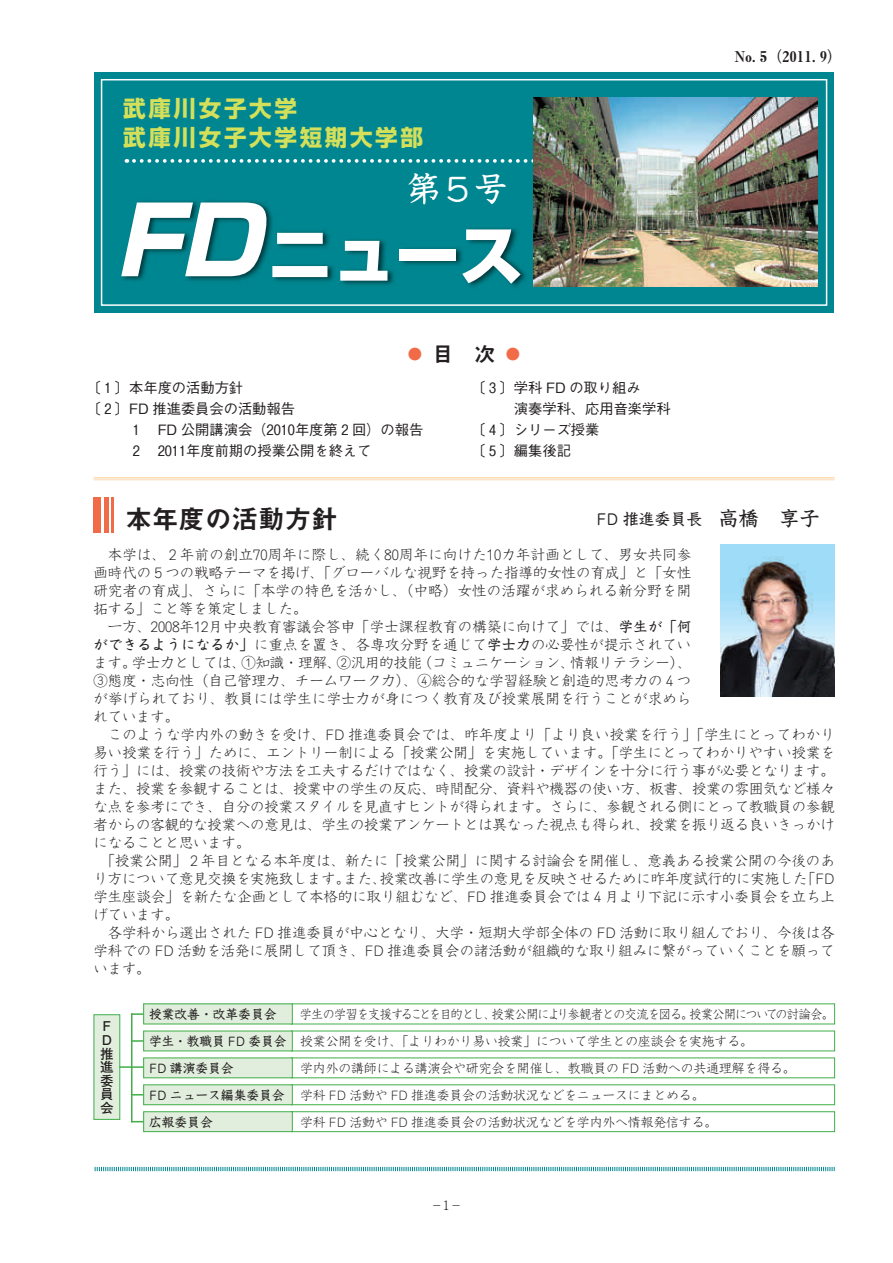
<style>
.page{position:relative;width:893px;height:1263px;background:#fff}
.page>*{position:absolute;margin:0;border:0;box-sizing:border-box;transform-origin:0 0}
.t1{font:800 63.75px "Shin Go Pro";color:#fff}
.t2{font:500 34.5px "Kyoka ICA Pro";color:#fff}
.t3{font:26.55px "Midashi Go Pro MB31";color:#231f20}
.t4{font:700 22.5px/29.1px "Shin Go Pro";letter-spacing:.12em;color:#d4e05a}
.t5{font:21px "Midashi Go Pro MB31";color:#231f20}
.t6{font:500 15.9px "Kyoka ICA Pro";color:#231f20}
.t7{font:14.85px "Midashi Min Pr 5 MA31";color:#231f20}
.t8{font:300 14.25px/18px "Kyoka ICA Pro";letter-spacing:.01em;color:#231f20}
.t9{font:500 14.25px "Gothic BBB Pro";color:#231f20}
.t10{font:700 13.5px/13.5px "Futo Go B101 Pro";color:#231f20}
.t11{font:300 12.75px/26.8px "Kyoka ICA Pro";color:#231f20}
.t12{font:300 12.75px/27px "Kyoka ICA Pro";letter-spacing:-.02em;color:#231f20;scale:.93 1}
.t13{font:500 12.75px "Kyoka ICA Pro";color:#231f20}
.t14{font:300 12.75px "Ryumin Pro";color:#231f20}
.s1{font-style:italic;font-size:93.6px}
.s2{color:#f26b49}
.s3{font-family:"CID Zen Suuji Gothic BBB";font-weight:400}
.s4{font-size:20.25px}
.s5{font-weight:500}
</style>
<div class="page">
<svg style="left:94px;top:1166px;width:741px;height:6px"></svg>
<div style="left:94px;top:72px;width:740px;height:241px;background:#008691"></div>
<div style="left:101px;top:79px;width:726px;height:227px;border:1px solid #fff"></div>
<div style="left:94px;top:498px;width:7px;height:35px;background:#f26b49"></div>
<div style="left:104px;top:498px;width:5px;height:35px;background:#f26b49"></div>
<hr style="left:112px;top:498px;width:2px;height:35px;background:#f26b49">
<svg style="left:134px;top:159px;width:399px;height:4px"></svg>
<img style="left:122px;top:200px;width:404px;height:87px">
<img style="left:409px;top:198px;width:97px;height:6px">
<hr style="left:94px;top:477px;width:741px;height:2px;background:#fedab3">
<hr style="left:94px;top:479px;width:741px;height:1px;background:#fedab3">
<img style="left:533px;top:98px;width:285px;height:189px">
<img style="left:721px;top:544px;width:114px;height:152px">
<div style="left:94px;top:1015px;width:26px;height:104px;background:#e1eedd"></div>
<div style="left:94px;top:1014px;width:26px;height:106px;border:1px solid #40ae49"></div>
<div style="left:144px;top:1004px;width:148px;height:20px;background:#e1eedd"></div>
<div style="left:143px;top:1003px;width:150px;height:21px;border:1px solid #40ae49"></div>
<div style="left:144px;top:1031px;width:148px;height:20px;background:#e1eedd"></div>
<div style="left:144px;top:1058px;width:148px;height:20px;background:#e1eedd"></div>
<div style="left:143px;top:1057px;width:150px;height:21px;border:1px solid #40ae49"></div>
<div style="left:291px;top:1084px;width:544px;height:21px;border:1px solid #40ae49"></div>
<div style="left:144px;top:1085px;width:148px;height:20px;background:#e1eedd"></div>
<div style="left:143px;top:1084px;width:150px;height:21px;border:1px solid #40ae49"></div>
<div style="left:291px;top:1111px;width:544px;height:21px;border:1px solid #40ae49"></div>
<div style="left:144px;top:1112px;width:148px;height:19px;background:#e1eedd"></div>
<div style="left:143px;top:1111px;width:150px;height:21px;border:1px solid #40ae49"></div>
<svg style="left:132px;top:1013px;width:11px;height:2px"></svg>
<svg style="left:132px;top:1040px;width:11px;height:2px"></svg>
<hr style="left:131px;top:1013px;width:1px;height:109px;background:#40ae49">
<svg style="left:119px;top:1066px;width:24px;height:2px"></svg>
<h3 class="t4" style="left:123px;top:92px;width:301px">武庫川女子大学<br>武庫川女子大学短期大学部</h3>
<h2 class="t2" style="left:407px;top:161px;width:103px">第5号</h2>
<h1 class="t1" style="left:115px;top:204px;width:410px"><span class="s1">FD</span>ニュース</h1>
<h3 class="t5" style="left:405px;top:337px;width:120px"><span class="s2">◦</span> 目　次 <span class="s2">◦</span></h3>
<p class="t9" style="left:86px;top:376px;width:158px">〔<span class="s3">１</span>〕本年度の活動方針</p>
<p class="t9" style="left:86px;top:397px;width:210px">〔<span class="s3">２</span>〕FD 推進委員会の活動報告</p>
<p class="t9" style="left:129px;top:418px;width:296px"><span class="s3">１</span> FD 公開講演会（2010年度第<span class="s3">２</span>回）の報告</p>
<p class="t9" style="left:129px;top:439px;width:244px"><span class="s3">２</span> 2011年度前期の授業公開を終えて</p>
<p class="t9" style="left:471px;top:376px;width:171px">〔<span class="s3">３</span>〕学科 FD の取り組み</p>
<p class="t9" style="left:514px;top:397px;width:158px">演奏学科、応用音楽学科</p>
<p class="t9" style="left:471px;top:418px;width:130px">〔<span class="s3">４</span>〕シリーズ授業</p>
<p class="t9" style="left:471px;top:439px;width:101px">〔<span class="s3">５</span>〕編集後記</p>
<p class="t7" style="left:734px;top:45px;width:109px">No. 5（2011. 9）</p>
<h3 class="t3" style="left:125px;top:497px;width:214px">本年度の活動方針</h3>
<p class="t6" style="left:596px;top:506px;width:225px">FD 推進委員長　<span class="s4">高橋　享子</span></p>
<p class="t8" style="left:94px;top:544px;width:743px">　本学は、 2 年前の創立70周年に際し、続く80周年に向けた10カ年計画として、男女共同参<br>画時代の 5 つの戦略テーマを掲げ、「グローバルな視野を持った指導的女性の育成」と「女性<br>研究者の育成」、さらに「本学の特色を活かし、（中略）女性の活躍が求められる新分野を開<br>拓する」こと等を策定しました。<br>　一方、2008年12月中央教育審議会答申「学士課程教育の構築に向けて」では、<span class="s5">学生が「何<br>ができるようになるか」</span>に重点を置き、各専攻分野を通じて<span class="s5">学士力</span>の必要性が提示されてい<br>ます。学士力としては、①知識・理解、②汎用的技能（コミュニケーション、情報リテラシー）、<br>③態度・志向性（自己管理力、チームワーク力）、④総合的な学習経験と創造的思考力の ₄ つ<br>が挙げられており、教員には学生に学士力が身につく教育及び授業展開を行うことが求めら<br>れています。<br>　このような学内外の動きを受け、FD 推進委員会では、昨年度より「より良い授業を行う」「学生にとってわかり易い授業を行う」ために、エントリー制による「授業公開」を実施しています。「学生にとってわかりやすい授業を行う」には、授業の技術や方法を工夫するだけではなく、授業の設計・デザインを十分に行う事が必要となります。また、授業を参観することは、授業中の学生の反応、時間配分、資料や機器の使い方、板書、授業の雰囲気など様々な点を参考にでき、自分の授業スタイルを見直すヒントが得られます。さらに、参観される側にとって教職員の参観者からの客観的な授業への意見は、学生の授業アンケートとは異なった視点も得られ、授業を振り返る良いきっかけになることと思います。<br>　「授業公開」 2 年目となる本年度は、新たに「授業公開」に関する討論会を開催し、意義ある授業公開の今後のあり方について意見交換を実施致します。また、授業改善に学生の意見を反映させるために昨年度試行的に実施した「FD学生座談会」を新たな企画として本格的に取り組むなど、FD 推進委員会では ₄ 月より下記に示す小委員会を立ち上げています。<br>　各学科から選出された FD 推進委員が中心となり、大学・短期大学部全体の FD 活動に取り組んでおり、今後は各学科での FD 活動を活発に展開して頂き、FD 推進委員会の諸活動が組織的な取り組みに繋がっていくことを願っています。</p>
<p class="t10" style="left:100px;top:1018px;width:15px">Ｆ<br>Ｄ推進委員会</p>
<p class="t12" style="left:149px;top:999px;width:738px;text-indent:151px">学生の学習を支援することを目的とし、授業公開により参観者との交流を図る。授業公開についての討論会。<span class="s5">学生・教職員 FD 委員会</span> 授業公開を受け、「よりわかり易い授業」について学生との座談会を実施する。<br><span class="s5">FD 講演委員会</span></p>
<p class="t13" style="left:149px;top:1004px;width:129px">授業改善・改革委員会</p>
<p class="t11" style="left:149px;top:1053px;width:648px;text-indent:151px">学内外の講師による講演会や研究会を開催し、教職員の FD 活動への共通理解を得る。<br><span class="s5">FD ニュース編集委員会</span> 学科 FD 活動や FD 推進委員会の活動状況などをニュースにまとめる。<br><span class="s5">広報委員会</span></p>
<p class="t11" style="left:300px;top:1107px;width:418px">学科 FD 活動や FD 推進委員会の活動状況などを学内外へ情報発信する。</p>
<p class="t14" style="left:431px;top:1195px;width:33px">－1－</p>
</div>
